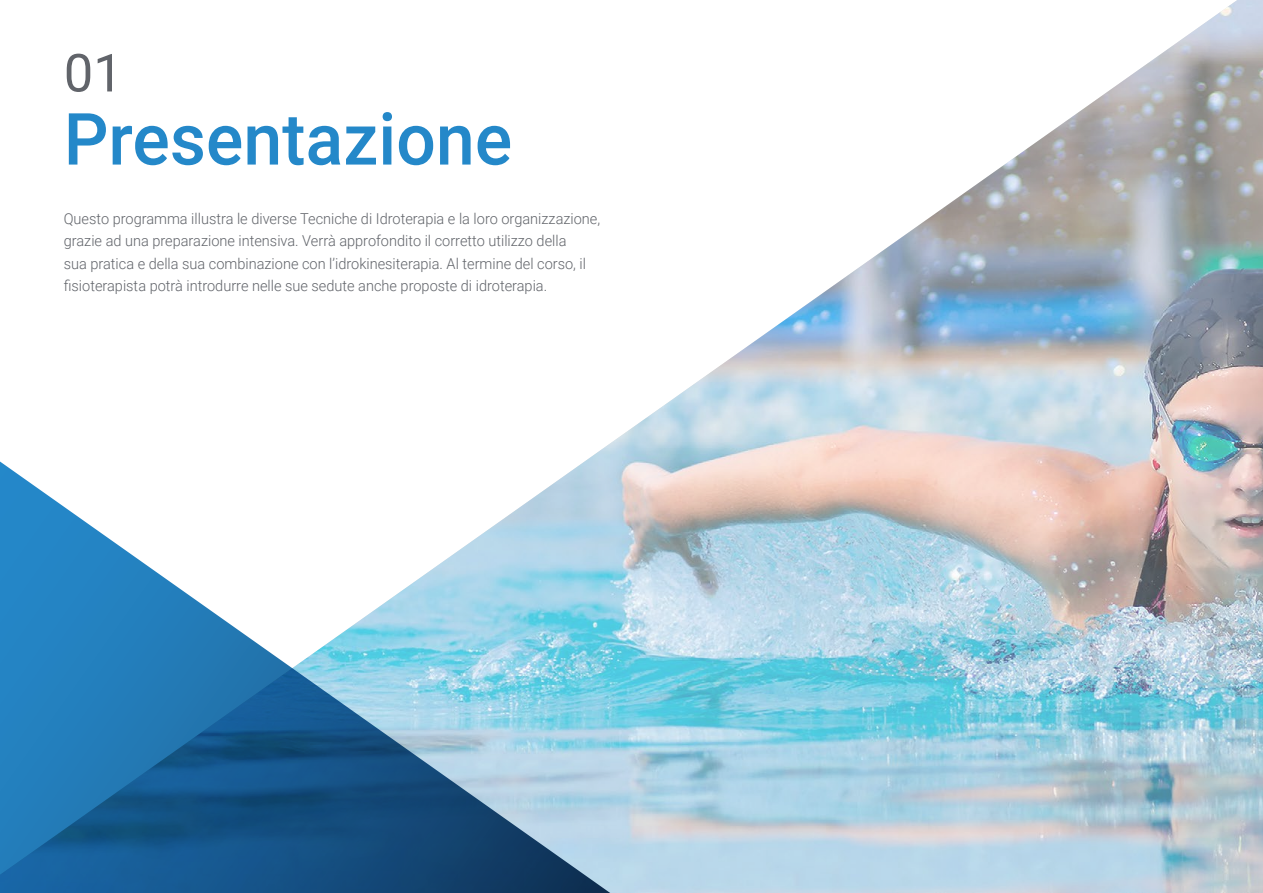
<style>
.page{position:relative;width:1263px;height:893px;background:#fff}
.page>*{position:absolute;margin:0;border:0;box-sizing:border-box;transform-origin:0 0}
.t1{font:500 72px "Roboto";color:#2488c9}
.t2{font:52.5px "Roboto";color:#61646a}
.t3{font:300 15px/22.5px "Roboto";color:#61646a}
</style>
<div class="page">
<img style="left:607px;top:0;width:656px;height:893px">
<svg style="left:0;top:446px;width:640px;height:447px"></svg>
<h2 class="t2" style="left:64px;top:36px;width:61px">01</h2>
<h1 class="t1" style="left:64px;top:89px;width:450px">Presentazione</h1>
<p class="t3" style="left:64px;top:207px;width:538px">Questo programma illustra le diverse Tecniche di Idroterapia e la loro organizzazione, grazie ad una preparazione intensiva. Verrà approfondito il corretto utilizzo della<br>sua pratica e della sua combinazione con l’idrokinesiterapia. Al termine del corso, il fisioterapista potrà introdurre nelle sue sedute anche proposte di idroterapia.</p>
</div>
